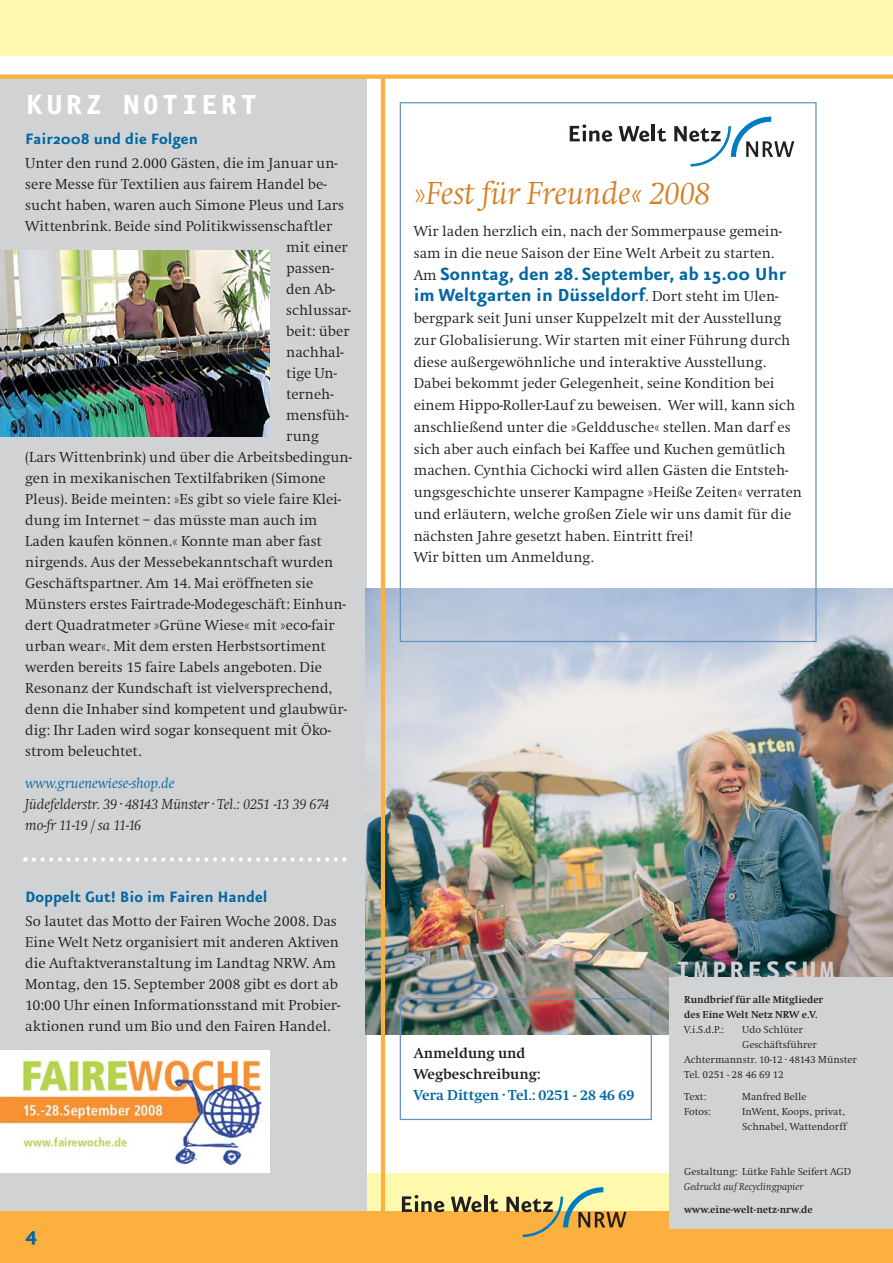
<style>
.page{position:relative;width:893px;height:1263px;background:#fff}
.page>*{position:absolute;margin:0;border:0;box-sizing:border-box;transform-origin:0 0}
.t1{font:italic 300 33px "Swift EF";color:#d68022}
.t2{font:700 33px "Eureka Mono";letter-spacing:-.005em;color:#fff}
.t3{font:700 30px "Eureka Mono";color:#d1d2d4}
.t4{font:700 24px "Eureka Sans";color:#0067a3}
.t5{font:700 21px/21.8px "Eureka Sans";color:#0067a3}
.t6{font:700 18px "Eureka Sans";color:#0067a3}
.t7{font:300 15px/21.8px "Swift EF";color:#231f20}
.t8{font:italic 300 15px/21px "Swift EF";color:#231f20}
.t9{font:700 15px/21px "Swift EF";color:#231f20}
.t10{font:700 15px "Swift EF";color:#0067a3}
.t11{font:italic 300 15px "Swift EF";color:#0067a3}
.t12{font:300 10.5px/15px "Swift EF";color:#231f20}
.t13{font:700 10.5px/15px "Swift EF";color:#231f20}
.t14{font:italic 300 10.5px "Swift EF";color:#231f20}
.s1{font-style:normal}
.s2{font-family:"Swift EF";font-weight:300;font-size:15px;color:#231f20}
</style>
<div class="page">
<div style="left:288px;top:1173px;width:401px;height:47px;background:#fff9ad"></div>
<div style="left:0;top:77px;width:366px;height:1140px;background:#d1d2d4"></div>
<div style="left:0;top:1212px;width:892px;height:51px;background:#fbb03f"></div>
<div style="left:0;top:0;width:892px;height:55px;background:#fff9ad"></div>
<img style="left:365px;top:589px;width:527px;height:445px">
<div style="left:399px;top:998px;width:253px;height:122px;border:1px solid #6793c1"></div>
<div style="left:0;top:74px;width:892px;height:5px;background:#fbb03f"></div>
<svg style="left:23px;top:857px;width:323px;height:5px"></svg>
<hr style="left:381px;top:77px;width:4px;height:1136px;background:#fbb03f">
<div style="left:669px;top:978px;width:223px;height:251px;background:#d1d2d4"></div>
<svg style="left:402px;top:1195px;width:42px;height:17px"></svg>
<svg style="left:451px;top:1196px;width:30px;height:16px"></svg>
<hr style="left:484px;top:1195px;width:3px;height:17px;background:#231f20">
<svg style="left:489px;top:1198px;width:9px;height:14px"></svg>
<svg style="left:506px;top:1187px;width:120px;height:50px"></svg>
<img style="left:0;top:250px;width:269px;height:186px">
<img style="left:0;top:1051px;width:269px;height:121px">
<svg style="left:569px;top:124px;width:43px;height:18px"></svg>
<svg style="left:618px;top:126px;width:31px;height:16px"></svg>
<hr style="left:652px;top:124px;width:3px;height:17px;background:#231f20">
<svg style="left:657px;top:128px;width:9px;height:14px"></svg>
<svg style="left:674px;top:117px;width:120px;height:50px"></svg>
<h1 class="t2" style="left:25px;top:84px;width:235px">KURZ NOTIERT</h1>
<p class="t6" style="left:25px;top:133px;width:174px">Fair2008 und die Folgen</p>
<p class="t7" style="left:25px;top:154px;width:314px">Unter den rund 2.000 Gästen, die im Januar un-</p>
<p class="t7" style="left:25px;top:175px;width:303px">sere Messe für Textilien aus fairem Handel be-</p>
<p class="t7" style="left:25px;top:196px;width:320px">sucht haben, waren auch Simone Pleus und Lars</p>
<p class="t7" style="left:25px;top:217px;width:308px">Wittenbrink. Beide sind Politikwissenschaftler</p>
<p class="t7" style="left:286px;top:238px;width:63px">mit einer</p>
<p class="t7" style="left:286px;top:259px;width:49px">passen-</p>
<p class="t7" style="left:286px;top:280px;width:51px">den Ab-</p>
<p class="t7" style="left:286px;top:301px;width:66px">schlussar-</p>
<p class="t7" style="left:286px;top:322px;width:65px">beit: über</p>
<p class="t7" style="left:286px;top:343px;width:59px">nachhal-</p>
<p class="t7" style="left:286px;top:364px;width:52px">tige Un-</p>
<p class="t7" style="left:286px;top:385px;width:49px">terneh-</p>
<p class="t7" style="left:286px;top:406px;width:64px">mensfüh-</p>
<p class="t7" style="left:286px;top:427px;width:34px">rung</p>
<p class="t7" style="left:25px;top:448px;width:328px">(Lars Wittenbrink) und über die Arbeitsbedingun-</p>
<p class="t7" style="left:25px;top:469px;width:302px">gen in mexikanischen Textilfabriken (Simone</p>
<p class="t7" style="left:25px;top:490px;width:317px">Pleus). Beide meinten: »Es gibt so viele faire Klei-</p>
<p class="t7" style="left:25px;top:511px;width:294px">dung im Internet – das müsste man auch im</p>
<p class="t7" style="left:25px;top:532px;width:298px">Laden kaufen können.« Konnte man aber fast</p>
<p class="t7" style="left:25px;top:553px;width:309px">nirgends. Aus der Messebekanntschaft wurden</p>
<p class="t7" style="left:25px;top:574px;width:289px">Geschäftspartner. Am 14. Mai eröffneten sie</p>
<p class="t7" style="left:25px;top:595px;width:322px">Münsters erstes Fairtrade-Modegeschäft: Einhun-</p>
<p class="t7" style="left:25px;top:616px;width:311px">dert Quadratmeter »Grüne Wiese« mit »eco-fair</p>
<p class="t7" style="left:25px;top:637px;width:302px">urban wear«. Mit dem ersten Herbstsortiment</p>
<p class="t7" style="left:25px;top:658px;width:298px">werden bereits 15 faire Labels angeboten. Die</p>
<p class="t7" style="left:25px;top:679px;width:309px">Resonanz der Kundschaft ist vielversprechend,</p>
<p class="t7" style="left:25px;top:700px;width:323px">denn die Inhaber sind kompetent und glaubwür-</p>
<p class="t7" style="left:25px;top:721px;width:307px">dig: Ihr Laden wird sogar konsequent mit Öko-</p>
<p class="t7" style="left:25px;top:742px;width:118px">strom beleuchtet.</p>
<p class="t11" style="left:25px;top:777px;width:151px">www.gruenewiese-shop.de</p>
<p class="t8" style="left:25px;top:795px;width:305px">Jüdefelderstr. 39 · 48143 Münster · Tel.: 0251 -13 39 674 mo-fr 11-19 / sa 11-16</p>
<p class="t6" style="left:25px;top:890px;width:244px">Doppelt Gut! Bio im Fairen Handel</p>
<p class="t7" style="left:25px;top:912px;width:316px;line-height:21px">So lautet das Motto der Fairen Woche 2008. Das Eine Welt Netz organisiert mit anderen Aktiven die Auftaktveranstaltung im Landtag NRW. Am Montag, den 15. September 2008 gibt es dort ab 10:00 Uhr einen Informationsstand mit Probier&shy;aktionen rund um Bio und den Fairen Handel.</p>
<h3 class="t4" style="left:25px;top:1226px;width:14px">4</h3>
<h1 class="t1" style="left:414px;top:180px;width:298px"><span class="s1">»</span>Fest für Freunde« 2008</h1>
<p class="t7" style="left:414px;top:222px;width:370px">Wir laden herzlich ein, nach der Sommerpause gemein&shy;sam in die neue Saison der Eine Welt Arbeit zu starten.</p>
<h3 class="t5" style="left:414px;top:264px;width:374px"><span class="s2">Am</span> Sonntag, den 28. September, ab 15.00 Uhr im Weltgarten in Düsseldorf<span class="s2">. Dort steht im Ulen-</span></h3>
<p class="t7" style="left:414px;top:309px;width:390px">bergpark seit Juni unser Kuppelzelt mit der Ausstellung zur Globalisierung. Wir starten mit einer Führung durch diese außergewöhnliche und interaktive Ausstellung.<br>Dabei bekommt jeder Gelegenheit, seine Kondition bei einem Hippo-Roller-Lauf zu beweisen. Wer will, kann sich anschließend unter die »Gelddusche« stellen. Man darf es sich aber auch einfach bei Kaffee und Kuchen gemütlich machen. Cynthia Cichocki wird allen Gästen die Entsteh&shy;ungsgeschichte unserer Kampagne »Heiße Zeiten« verraten und erläutern, welche großen Ziele wir uns damit für die nächsten Jahre gesetzt haben. Eintritt frei!<br>Wir bitten um Anmeldung.</p>
<p class="t9" style="left:414px;top:1044px;width:128px">Anmeldung und<br>Wegbeschreibung:</p>
<p class="t10" style="left:414px;top:1089px;width:222px">Vera Dittgen · Tel.: 0251 - 28 46 69</p>
<h2 class="t3" style="left:674px;top:951px;width:164px">IMPRESSUM</h2>
<p class="t13" style="left:684px;top:993px;width:141px">Rundbrief für alle Mitglieder des Eine Welt Netz NRW e.V.</p>
<p class="t12" style="left:684px;top:1023px;width:41px">V.i.S.d.P.:</p>
<p class="t12" style="left:742px;top:1023px;width:62px">Udo Schlüter</p>
<p class="t12" style="left:742px;top:1038px;width:76px">Geschäftsführer</p>
<p class="t12" style="left:684px;top:1053px;width:174px">Achtermannstr. 10-12 · 48143 Münster</p>
<p class="t12" style="left:684px;top:1068px;width:101px">Tel. 0251 - 28 46 69 12</p>
<p class="t12" style="left:684px;top:1090px;width:24px">Text:</p>
<p class="t12" style="left:742px;top:1090px;width:66px">Manfred Belle</p>
<p class="t12" style="left:684px;top:1105px;width:28px">Fotos:</p>
<p class="t12" style="left:742px;top:1105px;width:106px">InWent, Koops, privat,<br>Schnabel, Wattendorff</p>
<p class="t12" style="left:684px;top:1165px;width:168px">Gestaltung: Lütke Fahle Seifert AGD</p>
<p class="t14" style="left:684px;top:1183px;width:121px">Gedruckt auf Recyclingpapier</p>
<p class="t13" style="left:684px;top:1203px;width:130px">www.eine-welt-netz-nrw.de</p>
</div>
